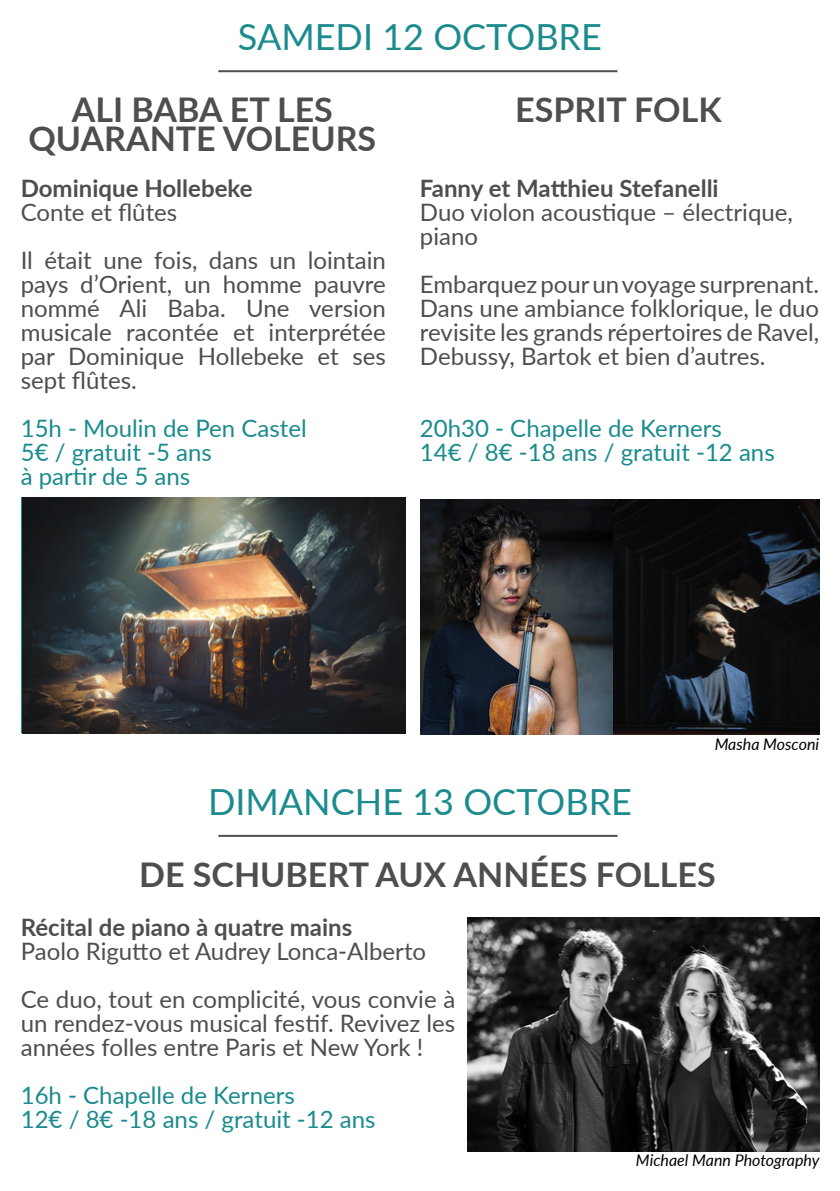
<style>
.page{position:relative;width:840px;height:1191px;background:#fff}
.page>*{position:absolute;margin:0;border:0;box-sizing:border-box;transform-origin:0 0}
.t1{font:36px "Lato";color:#1b8b8e}
.t2{font:700 34px/28.8px "Lato";color:#4f4e4f;text-align:center}
.t3{font:24px/24px "Lato";color:#4f4e4f}
.t4{font:24px/24px "Lato";color:#1b8b8e}
.t5{font:700 24px "Lato";color:#4f4e4f}
.t6{font:italic 16px "Lato";color:#000}
</style>
<div class="page">
<hr style="left:218px;top:70px;width:399px;height:2px;background:#4f4e4f">
<hr style="left:218px;top:835px;width:399px;height:2px;background:#4f4e4f">
<img style="left:467px;top:917px;width:351px;height:234px">
<img style="left:420px;top:499px;width:398px;height:235px">
<img style="left:22px;top:497px;width:383px;height:236px">
<h1 class="t1" style="left:238px;top:11px;width:365px">SAMEDI 12 OCTOBRE</h1>
<h2 class="t2" style="left:28px;top:94px;width:349px">ALI BABA ET LES<br>QUARANTE VOLEURS</h2>
<p class="t5" style="left:21px;top:170px;width:233px">Dominique Hollebeke</p>
<p class="t3" style="left:21px;top:187px;width:366px;line-height:48px">Conte et flûtes<br>Il était une fois, dans un lointain</p>
<p class="t3" style="left:21px;top:271px;width:366px;text-align:justify">pays d’Orient, un homme pauvre nommé Ali Baba. Une version musicale racontée et interprétée par Dominique Hollebeke et ses sept flûtes.</p>
<p class="t4" style="left:21px;top:415px;width:287px">15h - Moulin de Pen Castel<br>5€ / gratuit -5 ans<br>à partir de 5 ans</p>
<h2 class="t2" style="left:515px;top:93px;width:208px">ESPRIT FOLK</h2>
<p class="t5" style="left:419px;top:170px;width:300px">Fanny et Matthieu Stefanelli</p>
<p class="t3" style="left:419px;top:199px;width:374px">Duo violon acoustique – électrique, piano</p>
<p class="t3" style="left:419px;top:271px;width:400px;text-align:justify">Embarquez pour un voyage surprenant.<br>Dans une ambiance folklorique, le duo revisite les grands répertoires de Ravel, Debussy, Bartok et bien d’autres.</p>
<p class="t4" style="left:419px;top:415px;width:356px">20h30 - Chapelle de Kerners<br>14€ / 8€ -18 ans / gratuit -12 ans</p>
<p class="t6" style="left:714px;top:732px;width:106px">Masha Mosconi</p>
<h1 class="t1" style="left:208px;top:776px;width:425px">DIMANCHE 13 OCTOBRE</h1>
<h2 class="t2" style="left:139px;top:858px;width:578px">DE SCHUBERT AUX ANNÉES FOLLES</h2>
<p class="t5" style="left:21px;top:909px;width:333px">Récital de piano à quatre mains</p>
<p class="t3" style="left:21px;top:926px;width:436px;line-height:48px">Paolo Rigutto et Audrey Lonca-Alberto<br>Ce duo, tout en complicité, vous convie à</p>
<p class="t3" style="left:21px;top:1010px;width:436px">un rendez-vous musical festif. Revivez les années folles entre Paris et New York !</p>
<p class="t4" style="left:21px;top:1082px;width:356px">16h - Chapelle de Kerners<br>12€ / 8€ -18 ans / gratuit -12 ans</p>
<p class="t6" style="left:635px;top:1149px;width:185px">Michael Mann Photography</p>
</div>
